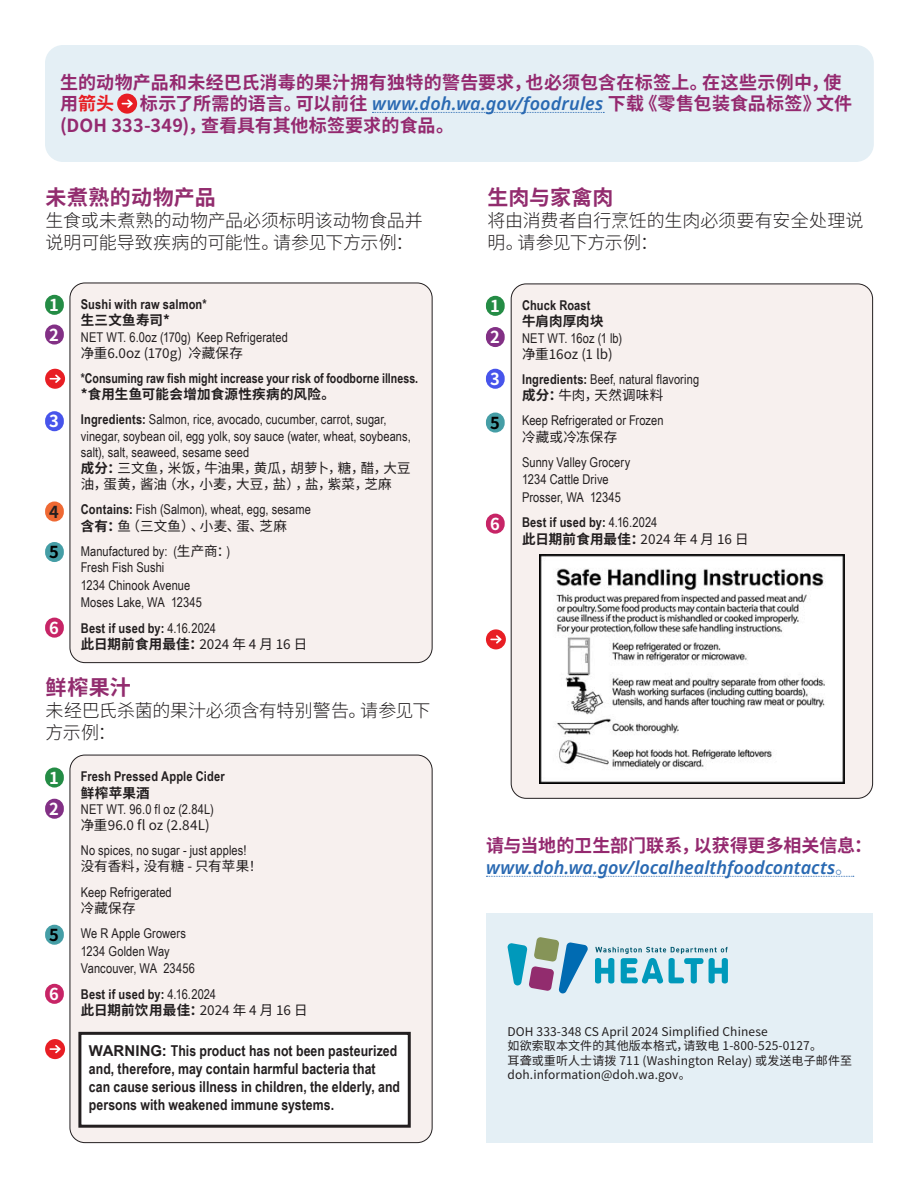
<style>
.page{position:relative;width:918px;height:1188px;background:#fff}
.page>*{position:absolute;margin:0;border:0;box-sizing:border-box;transform-origin:0 0}
.H2_Purple{font:700 21px "Noto Sans CJ Ksc";letter-spacing:.01em;color:#922c6e}
.H2_Purple-2{font:700 18px/21.6px "Noto Sans CJ Ksc";letter-spacing:.01em;color:#94296f}
.H2_Purple-3{font:300 18px/21.6px "Noto Sans CJ Ksc";letter-spacing:-.01em;color:#231f20}
.H2_Purple-4{font:italic 600 18px "Noto Sans";color:#2969b2}
.H2_Purple-5{font:700 18px "Noto Sans CJ Ksc";letter-spacing:-.01em;color:#94296f}
.t1{font:700 16.5px "Noto Sans CJ Ksc";color:#fff}
.t2{font:700 16.5px "Noto Sans CJ Ksc";color:#000}
.t3{font:700 16.5px "Noto Sans CJ Ksc";color:#231f20}
.label{font:700 15px/18px "Arial Narrow";letter-spacing:.005em;color:#231f20}
.label-2{font:13.5px/16.2px "Arial Narrow";letter-spacing:.005em;color:#231f20}
.label-3{font:700 13.5px/16.2px "Arial Narrow";letter-spacing:.01em;color:#231f20}
.label-4{font:700 13.5px/16.2px "Arial Narrow";letter-spacing:.01em;color:#231f20;scale:.96 1}
.ADA{font:12px/14.4px "Noto Sans CJ Ksc";letter-spacing:.01em;color:#231f20}
.s1{color:#e81e24}
.s2{font-family:"Noto Sans";font-weight:600;font-style:italic;color:#2969b2}
.s3{font-family:"Noto Sans SC"}
.s4{font-weight:700}
.s5{font-family:"Noto Sans SC";font-weight:700}
.s6{font-weight:400}
.s7{font-family:"Noto Sans SC";font-weight:400}
.s8{font-family:"Arial"}
.s9{font-family:"Noto Sans CJ Ksc";font-weight:100;font-style:normal}
</style>
<div class="page">
<div style="left:486px;top:914px;width:387px;height:229px;background:#e4eff5"></div>
<svg style="left:508px;top:937px;width:80px;height:56px"></svg>
<svg style="left:595px;top:947px;width:133px;height:37px"></svg>
<div style="left:45px;top:45px;width:829px;height:117px;background:#e4eff5;border-radius:18px"></div>
<svg style="left:372px;top:112px;width:232px;height:1px"></svg>
<div style="left:70px;top:283px;width:362px;height:380px;background:#f7f0ee;border-radius:15px"></div>
<div style="left:70px;top:283px;width:363px;height:380px;border:1px solid #231f20;border-radius:15px"></div>
<div style="left:45px;top:295px;width:19px;height:20px;background:#248c45;border-radius:9px"></div>
<div style="left:45px;top:411px;width:19px;height:20px;background:#4754eb;border-radius:9px"></div>
<div style="left:45px;top:502px;width:19px;height:20px;background:#ef6933;border-radius:9px"></div>
<div style="left:45px;top:325px;width:19px;height:20px;background:#823085;border-radius:9px"></div>
<div style="left:45px;top:542px;width:19px;height:20px;background:#459ea6;border-radius:9px"></div>
<div style="left:45px;top:618px;width:19px;height:20px;background:#c72466;border-radius:9px"></div>
<div style="left:45px;top:768px;width:19px;height:20px;background:#248c45;border-radius:9px"></div>
<div style="left:45px;top:799px;width:19px;height:20px;background:#823085;border-radius:9px"></div>
<div style="left:45px;top:925px;width:19px;height:20px;background:#459ea6;border-radius:9px"></div>
<div style="left:45px;top:984px;width:19px;height:20px;background:#c72466;border-radius:9px"></div>
<div style="left:70px;top:755px;width:362px;height:388px;background:#f7f0ee;border-radius:15px"></div>
<div style="left:70px;top:755px;width:363px;height:388px;border:1px solid #231f20;border-radius:15px"></div>
<div style="left:511px;top:284px;width:362px;height:514px;background:#f7f0ee;border-radius:15px"></div>
<div style="left:486px;top:296px;width:19px;height:20px;background:#248c45;border-radius:9px"></div>
<div style="left:486px;top:327px;width:19px;height:20px;background:#823085;border-radius:9px"></div>
<div style="left:486px;top:413px;width:19px;height:20px;background:#459ea6;border-radius:9px"></div>
<div style="left:486px;top:514px;width:19px;height:20px;background:#c72466;border-radius:9px"></div>
<div style="left:486px;top:369px;width:19px;height:20px;background:#4754eb;border-radius:9px"></div>
<img style="left:540px;top:554px;width:304px;height:230px">
<svg style="left:486px;top:876px;width:368px;height:1px"></svg>
<div style="left:117px;top:94px;width:20px;height:20px;background:#e81e24;border-radius:50%"></div>
<svg style="left:122px;top:99px;width:11px;height:9px"></svg>
<div style="left:45px;top:369px;width:20px;height:20px;background:#e81e24;border-radius:50%"></div>
<svg style="left:49px;top:375px;width:12px;height:8px"></svg>
<div style="left:45px;top:1039px;width:20px;height:20px;background:#e81e24;border-radius:50%"></div>
<svg style="left:49px;top:1045px;width:12px;height:8px"></svg>
<div style="left:486px;top:629px;width:20px;height:20px;background:#e81e24;border-radius:50%"></div>
<svg style="left:490px;top:635px;width:11px;height:9px"></svg>
<div style="left:80px;top:1033px;width:329px;height:93px;background:#fff"></div>
<div style="left:78px;top:1032px;width:333px;height:96px;border:3px solid #231f20"></div>
<h2 class="H2_Purple-2" style="left:60px;top:72px;width:783px">生的动物产品和未经巴氏消毒的果汁拥有独特的警告要求，也必须包含在标签上。在这些示例中，使用<span class="s1">箭头</span></h2>
<h2 class="H2_Purple-2" style="left:60px;top:93px;width:794px;text-indent:80px">标示了所需的语言。可以前往 <span class="s2">www.doh.wa.gov/foodrules</span> 下载《零售包装食品标签》文件(DOH 333-349)，查看具有其他标签要求的食品。</h2>
<h2 class="H2_Purple" style="left:46px;top:186px;width:172px">未煮熟的动物产品</h2>
<h2 class="H2_Purple-3" style="left:46px;top:210px;width:379px">生食或未煮熟的动物产品必须标明该动物食品并说明可能导致疾病的可能性。请参见下方示例：</h2>
<h1 class="t1" style="left:49px;top:296px;width:11px">1</h1>
<h1 class="t1" style="left:49px;top:325px;width:11px">2</h1>
<h1 class="t1" style="left:49px;top:412px;width:11px">3</h1>
<h1 class="t3" style="left:49px;top:502px;width:11px">4</h1>
<h1 class="t2" style="left:49px;top:543px;width:11px">5</h1>
<h1 class="t1" style="left:49px;top:618px;width:11px">6</h1>
<p class="label-3" style="left:81px;top:296px;width:127px">Sushi with raw salmon*<span class="s3">生三文鱼寿司*</span></p>
<p class="label-2" style="left:81px;top:328px;width:209px">NET WT. 6.0oz (170g) Keep Refrigerated<span class="s3">净重6.0oz (170g) 冷藏保存</span></p>
<p class="label-4" style="left:81px;top:370px;width:353px">*Consuming raw fish might increase your risk of foodborne illness. <span class="s3">*食用生鱼可能会增加食源性疾病的风险。</span></p>
<p class="label-2" style="left:81px;top:411px;width:331px"><span class="s4">Ingredients:</span> Salmon, rice, avocado, cucumber, carrot, sugar, vinegar, soybean oil, egg yolk, soy sauce (water, wheat, soybeans, salt), salt, seaweed, sesame seed<br><span class="s5">成分：</span><span class="s3">三文鱼，米饭，牛油果，黄瓜，胡萝卜，糖，醋，大豆油，蛋黄，酱油（水，小麦，大豆，盐），盐，紫菜，芝麻</span></p>
<p class="label-2" style="left:81px;top:501px;width:232px"><span class="s4">Contains:</span> Fish (Salmon), wheat, egg, sesame<span class="s5">含有：</span><span class="s3">鱼（三文鱼）、小麦、蛋、芝麻</span></p>
<p class="label-2" style="left:81px;top:542px;width:151px">Manufactured by: (<span class="s3">生产商：</span>)</p>
<p class="label-2" style="left:81px;top:559px;width:85px">Fresh Fish Sushi</p>
<p class="label-2" style="left:81px;top:576px;width:111px">1234 Chinook Avenue</p>
<p class="label-2" style="left:81px;top:594px;width:123px">Moses Lake, WA 12345</p>
<p class="label-3" style="left:81px;top:619px;width:228px">Best if used by: <span class="s6">4.16.2024<br></span><span class="s3">此日期前食用最佳：</span><span class="s7">2024 年 4 月 16 日</span></p>
<h2 class="H2_Purple" style="left:46px;top:676px;width:87px">鲜榨果汁</h2>
<h2 class="H2_Purple-3" style="left:46px;top:700px;width:386px">未经巴氏杀菌的果汁必须含有特别警告。请参见下方示例：</h2>
<h1 class="t1" style="left:49px;top:768px;width:11px">1</h1>
<h1 class="t1" style="left:49px;top:799px;width:11px">2</h1>
<p class="label-3" style="left:81px;top:768px;width:145px">Fresh Pressed Apple Cider<span class="s3">鲜榨苹果酒</span></p>
<p class="label-2" style="left:81px;top:800px;width:134px">NET WT. 96.0 fl oz (2.84L)<span class="s3">净重96.0 fl oz (2.84L)</span></p>
<p class="label-2" style="left:81px;top:842px;width:183px">No spices, no sugar - just apples!<span class="s3">没有香料，没有糖 - 只有苹果！</span></p>
<p class="label-2" style="left:81px;top:883px;width:92px">Keep Refrigerated<span class="s3">冷藏保存</span></p>
<p class="label-2" style="left:81px;top:925px;width:107px">We R Apple Growers</p>
<p class="label-2" style="left:81px;top:942px;width:91px">1234 Golden Way</p>
<p class="label-2" style="left:81px;top:960px;width:116px">Vancouver, WA 23456</p>
<p class="label-3" style="left:81px;top:985px;width:228px">Best if used by: <span class="s6">4.16.2024<br></span><span class="s3">此日期前饮用最佳：</span><span class="s7">2024 年 4 月 16 日</span></p>
<h1 class="t2" style="left:49px;top:925px;width:11px">5</h1>
<h1 class="t1" style="left:49px;top:985px;width:11px">6</h1>
<p class="label" style="left:89px;top:1041px;width:313px"><span class="s8">WARNING:</span> This product has not been pasteurized and, therefore, may contain harmful bacteria that can cause serious illness in children, the elderly, and persons with weakened immune systems.</p>
<h2 class="H2_Purple" style="left:488px;top:186px;width:128px">生肉与家禽肉</h2>
<h2 class="H2_Purple-3" style="left:488px;top:210px;width:377px">将由消费者自行烹饪的生肉必须要有安全处理说明。请参见下方示例：</h2>
<h1 class="t1" style="left:490px;top:297px;width:11px">1</h1>
<h1 class="t1" style="left:490px;top:328px;width:11px">2</h1>
<h1 class="t1" style="left:490px;top:370px;width:11px">3</h1>
<h1 class="t2" style="left:490px;top:413px;width:11px">5</h1>
<h1 class="t1" style="left:490px;top:514px;width:11px">6</h1>
<p class="label-3" style="left:522px;top:297px;width:83px">Chuck Roast<span class="s3">牛肩肉厚肉块</span></p>
<p class="label-2" style="left:522px;top:329px;width:101px">NET WT. 16oz (1 lb)<span class="s3">净重16oz (1 lb)</span></p>
<p class="label-2" style="left:522px;top:371px;width:179px"><span class="s4">Ingredients:</span> Beef, natural flavoring<span class="s5">成分：</span><span class="s3">牛肉，天然调味料</span></p>
<p class="label-2" style="left:522px;top:412px;width:143px">Keep Refrigerated or Frozen<span class="s3">冷藏或冷冻保存</span></p>
<p class="label-2" style="left:522px;top:453px;width:110px">Sunny Valley Grocery</p>
<p class="label-2" style="left:522px;top:471px;width:88px">1234 Cattle Drive</p>
<p class="label-2" style="left:522px;top:489px;width:101px">Prosser, WA 12345</p>
<p class="label-3" style="left:522px;top:514px;width:228px">Best if used by: <span class="s6">4.16.2024<br></span><span class="s3">此日期前食用最佳：</span><span class="s7">2024 年 4 月 16 日</span></p>
<h2 class="H2_Purple-5" style="left:486px;top:836px;width:388px">请与当地的卫生部门联系，以获得更多相关信息：</h2>
<h2 class="H2_Purple-4" style="left:486px;top:855px;width:369px">www.doh.wa.gov/localhealthfoodcontacts<span class="s9">。</span></h2>
<p class="ADA" style="left:508px;top:1025px;width:262px">DOH 333-348 CS April 2024 Simplified Chinese</p>
<p class="ADA" style="left:508px;top:1039px;width:346px">如欲索取本文件的其他版本格式，请致电 1-800-525-0127。<br>耳聋或重听人士请拨 711 (Washington Relay) 或发送电子邮件至doh.information@doh.wa.gov。</p>
</div>
